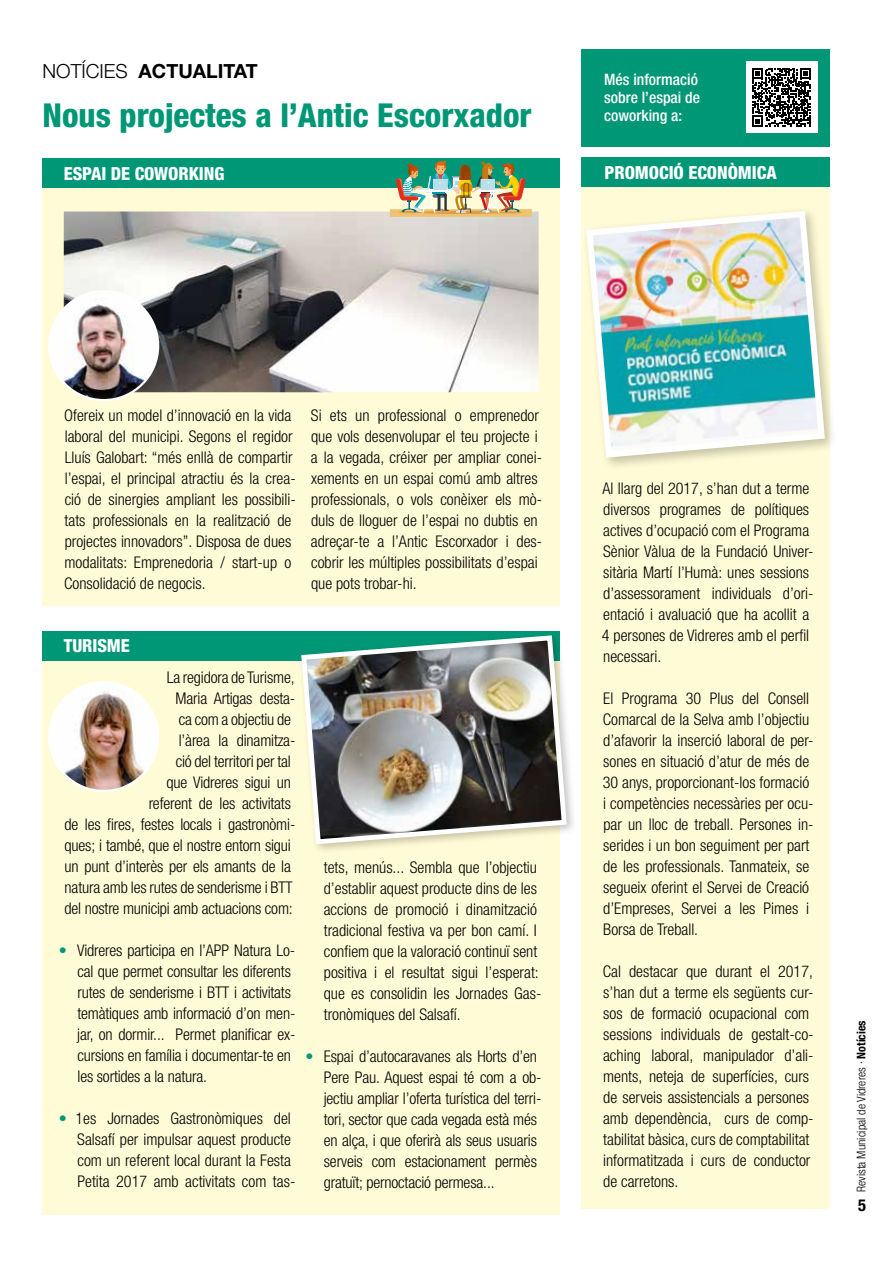
<style>
.page{position:relative;width:893px;height:1263px;background:#fff}
.page>*{position:absolute;margin:0;border:0;box-sizing:border-box;transform-origin:0 0}
.t1{font:800 condensed 33px "Helvetica Neue LT Std";color:#009776}
.t2{font:700 19.5px "Helvetica Neue LT Std";color:#000}
.t3{font:800 condensed 18px "Helvetica Neue LT Std";letter-spacing:-.005em;color:#fff}
.t4{font:700 condensed 16.5px "Helvetica Neue LT Std";color:#000}
.t5{font:300 condensed 16.2px/21px "Helvetica Neue LT Std";color:#000}
.t6{font:500 condensed 15.75px/18px "Helvetica Neue LT Std";color:#fff}
.t7{font:300 condensed 12px "Helvetica Neue LT Std";color:#000}
.s1{font-weight:300}
.s2{font-weight:700;color:#009776}
.s3{font-weight:700}
</style>
<div class="page">
<div style="left:43px;top:158px;width:517px;height:448px;background:#fffbd6"></div>
<div style="left:581px;top:158px;width:248px;height:1050px;background:#fffbd6"></div>
<div style="left:43px;top:635px;width:517px;height:579px;background:#fffbd6"></div>
<img style="left:64px;top:211px;width:475px;height:181px">
<div style="left:43px;top:158px;width:517px;height:30px;background:#009776"></div>
<div style="left:43px;top:631px;width:517px;height:30px;background:#009776"></div>
<div style="left:581px;top:158px;width:248px;height:29px;background:#009776"></div>
<div style="left:297px;top:631px;width:280px;height:224px;background:#000;opacity:.23"></div>
<img style="left:299px;top:633px;width:270px;height:214px">
<div style="left:582px;top:207px;width:255px;height:264px;background:#000;opacity:.23"></div>
<img style="left:583px;top:208px;width:245px;height:253px">
<div style="left:390px;top:209px;width:142px;height:8px;background:#efc26c"></div>
<hr style="left:420px;top:211px;width:85px;height:3px;background:#d89d50;border-radius:50%">
<img style="left:396px;top:161px;width:130px;height:52px">
<div style="left:581px;top:49px;width:248px;height:98px;background:#009776"></div>
<div style="left:746px;top:62px;width:71px;height:71px;background:#fff"></div>
<svg style="left:752px;top:68px;width:59px;height:59px"></svg>
<img style="left:49px;top:291px;width:109px;height:109px;border-radius:54px">
<div style="left:48px;top:290px;width:111px;height:111px;border:2px solid #fff;border-radius:50%"></div>
<img style="left:49px;top:682px;width:109px;height:109px;border-radius:54px">
<div style="left:48px;top:681px;width:111px;height:111px;border:2px solid #fff;border-radius:50%"></div>
<p class="t2" style="left:43px;top:59px;width:217px"><span class="s1">NOTÍCIES</span> ACTUALITAT</p>
<h1 class="t1" style="left:43px;top:95px;width:491px">Nous projectes a l’Antic Escorxador</h1>
<p class="t3" style="left:64px;top:162px;width:162px">ESPAI DE COWORKING</p>
<p class="t6" style="left:604px;top:70px;width:97px">Més informació sobre l’espai de coworking a:</p>
<p class="t3" style="left:604px;top:162px;width:174px">PROMOCIÓ ECONÒMICA</p>
<p class="t5" style="left:64px;top:404px;width:233px">Ofereix un model d’innovació en la vida laboral del municipi. Segons el regidor Lluís Galobart: “més enllà de compartir l’espai, el principal atractiu és la crea&shy;ció de sinergies ampliant les possibili&shy;tats professionals en la realització de projectes innovadors”. Disposa de dues modalitats: Emprenedoria / start-up o Consolidació de negocis.</p>
<p class="t5" style="left:311px;top:404px;width:233px">Si ets un professional o emprenedor que vols desenvolupar el teu projecte i a la vegada, créixer per ampliar conei&shy;xements en un espai comú amb altres professionals, o vols conèixer els mò&shy;duls de lloguer de l’espai no dubtis en adreçar-te a l’Antic Escorxador i des&shy;cobrir les múltiples possibilitats d’espai que pots trobar-hi.</p>
<p class="t3" style="left:64px;top:634px;width:68px">TURISME</p>
<p class="t5" style="left:65px;top:667px;width:232px;text-align:right">La regidora de Turisme,<br>Maria Artigas desta-<br>ca com a objectiu de<br>l’àrea la dinamitza-<br>ció del territori per tal<br>que Vidreres sigui un<br>referent de les activitats<br>de les fires, festes locals i gastronòmi&shy;ques; i també, que el nostre entorn sigui un punt d’interès per els amants de la natura amb les rutes de senderisme i BTT del nostre municipi amb actuacions com:</p>
<p class="t5" style="left:77px;top:940px;width:220px;text-indent:-18px"><span class="s2">•</span> Vidreres participa en l’APP Natura Lo&shy;cal que permet consultar les diferents rutes de senderisme i BTT i activitats temàtiques amb informació d’on men&shy;jar, on dormir... Permet planificar ex&shy;cursions en família i documentar-te en les sortides a la natura.</p>
<p class="t5" style="left:77px;top:1108px;width:220px;text-indent:-18px"><span class="s2">•</span> 1es Jornades Gastronòmiques del Salsafí per impulsar aquest producte com un referent local durant la Festa Petita 2017 amb activitats com tas-</p>
<p class="t5" style="left:324px;top:857px;width:219px">tets, menús... Sembla que l’objectiu d’establir aquest producte dins de les accions de promoció i dinamització tradicional festiva va per bon camí. I confiem que la valoració continuï sent positiva i el resultat sigui l’esperat: que es consolidin les Jornades Gas&shy;tronòmiques del Salsafí.</p>
<p class="t5" style="left:324px;top:1046px;width:219px;text-indent:-18px"><span class="s2">•</span> Espai d’autocaravanes als Horts d’en Pere Pau. Aquest espai té com a ob&shy;jectiu ampliar l’oferta turística del terri&shy;tori, sector que cada vegada està més en alça, i que oferirà als seus usuaris serveis com estacionament permès gratuït; pernoctació permesa...</p>
<p class="t5" style="left:602px;top:478px;width:213px">Al llarg del 2017, s’han dut a terme diversos programes de polítiques actives d’ocupació com el Programa<br>Sènior Vàlua de la Fundació Univer&shy;sitària Martí l’Humà: unes sessions d’assessorament individuals d’ori&shy;entació i avaluació que ha acollit a<br>4 persones de Vidreres amb el perfil necessari.</p>
<p class="t5" style="left:603px;top:688px;width:212px">El Programa 30 Plus del Consell Comarcal de la Selva amb l’objectiu d’afavorir la inserció laboral de per&shy;sones en situació d’atur de més de 30 anys, proporcionant-los formació i competències necessàries per ocu&shy;par un lloc de treball. Persones in&shy;serides i un bon seguiment per part de les professionals. Tanmateix, se segueix oferint el Servei de Creació d’Empreses, Servei a les Pimes i Borsa de Treball.</p>
<p class="t5" style="left:603px;top:961px;width:212px">Cal destacar que durant el 2017, s’han dut a terme els següents cur&shy;sos de formació ocupacional com sessions individuals de gestalt-co&shy;aching laboral, manipulador d’ali&shy;ments, neteja de superfícies, curs de serveis assistencials a persones amb dependència, curs de comp&shy;tabilitat bàsica, curs de comptabilitat informatitzada i curs de conductor de carretons.</p>
<p class="t7" style="left:854px;top:1192px;width:173px;rotate:-90deg">Revista Municipal de Vidreres · <span class="s3">Notícies</span></p>
<p class="t4" style="left:858px;top:1195px;width:9px">5</p>
</div>
